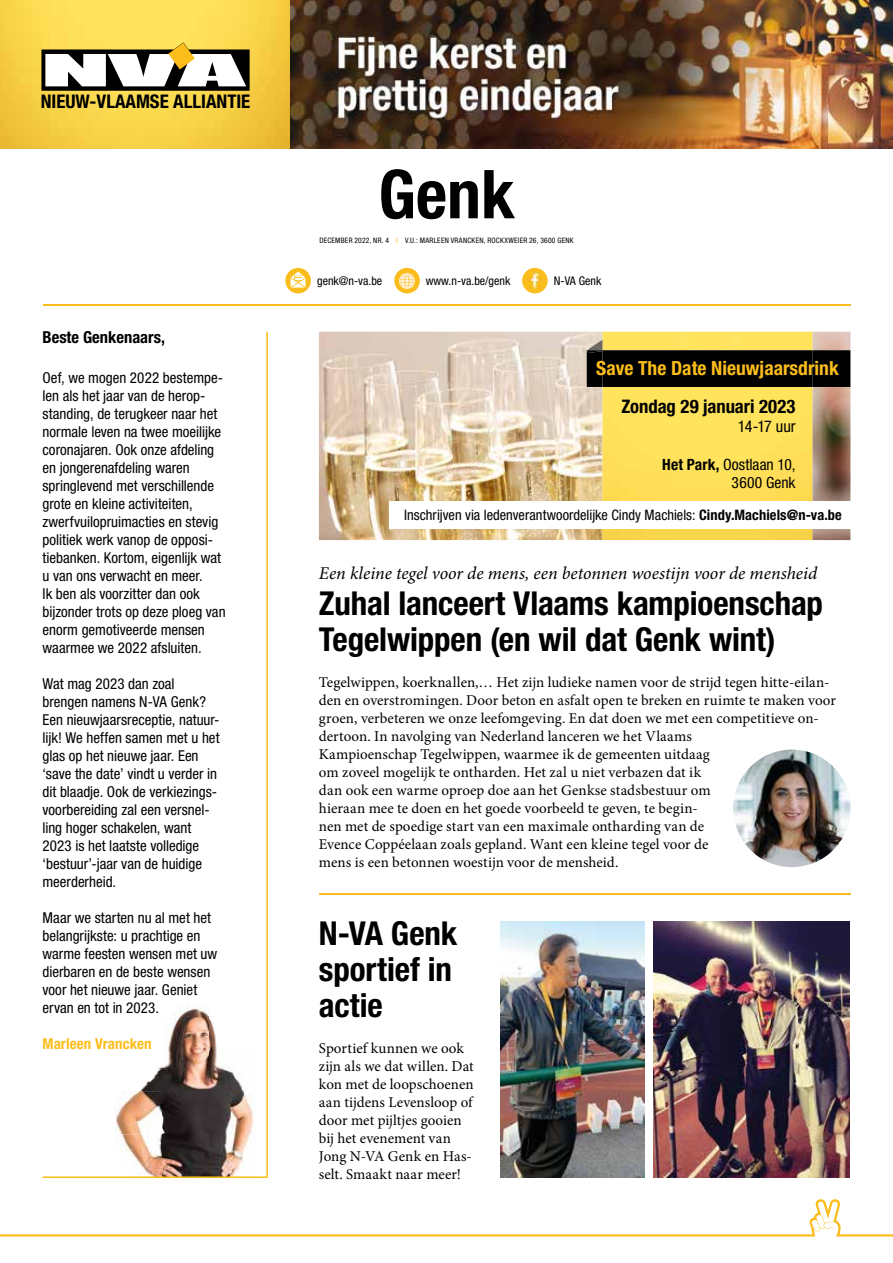
<style>
.page{position:relative;width:893px;height:1263px;background:#fff}
.page>*{position:absolute;margin:0;border:0;box-sizing:border-box;transform-origin:0 0}
.t1{font:700 condensed 67.5px "Helvetica Neue LT Std";color:#000}
.t2{font:700 condensed 33px/36px "Helvetica Neue LT Std";letter-spacing:-.005em;color:#000}
.t3{font:700 condensed 19.5px "Helvetica Neue LT Std";color:#fbbd1b}
.t4{font:700 condensed 18.9px "Helvetica Neue LT Std";color:#000}
.t5{font:700 condensed 18.75px "Helvetica Neue LT Std";letter-spacing:-.005em;color:#000}
.t6{font:italic 18px "Minion Pro";color:#000}
.t7{font:700 condensed 16.5px "Helvetica Neue LT Std";color:#000}
.t8{font:condensed 16.2px "Helvetica Neue LT Std";letter-spacing:-.03em;color:#000}
.t9{font:condensed 15.6px/18.8px "Helvetica Neue LT Std";letter-spacing:.005em;color:#000;text-align:right}
.t10{font:condensed 15px/18px "Helvetica Neue LT Std";color:#000}
.t11{font:15px/18px "Minion Pro";color:#000}
.t12{font:700 condensed 15px "Helvetica Neue LT Std";letter-spacing:.005em;color:#fbbd1b}
.t13{font:condensed 14.4px "Helvetica Neue LT Std";color:#000}
.t14{font:condensed 12px "Helvetica Neue LT Std";color:#000}
.t15{font:condensed 7.5px "Helvetica Neue LT Std";letter-spacing:.035em;color:#000}
.s1{color:#fbbd1b}
.s2{font-weight:700}
</style>
<div class="page">
<hr style="left:319px;top:893px;width:532px;height:2px;background:#fbbd1b">
<img style="left:289px;top:0;width:604px;height:149px">
<svg style="left:43px;top:332px;width:225px;height:846px"></svg>
<img style="left:500px;top:921px;width:145px;height:257px">
<img style="left:653px;top:921px;width:197px;height:257px">
<img style="left:733px;top:749px;width:117px;height:118px;border-radius:59px">
<img style="left:319px;top:332px;width:531px;height:208px">
<img style="left:602px;top:332px;width:210px;height:208px">
<div style="left:587px;top:350px;width:263px;height:37px;background:#000"></div>
<div style="left:602px;top:350px;width:210px;height:37px;background:#000"></div>
<img style="left:587px;top:340px;width:15px;height:13px">
<div style="left:389px;top:501px;width:461px;height:28px;background:#fff"></div>
<hr style="left:43px;top:305px;width:807px;height:1px;background:#fbbd1b">
<div style="left:394px;top:268px;width:26px;height:25px;background:#fbbd1b;border-radius:50%"></div>
<img style="left:398px;top:271px;width:18px;height:18px">
<div style="left:285px;top:268px;width:26px;height:25px;background:#fbbd1b;border-radius:50%"></div>
<svg style="left:291px;top:272px;width:15px;height:16px"></svg>
<div style="left:522px;top:268px;width:26px;height:25px;background:#fbbd1b;border-radius:50%"></div>
<img style="left:529px;top:273px;width:12px;height:16px">
<svg style="left:0;top:0;width:289px;height:149px"></svg>
<svg style="left:41px;top:42px;width:209px;height:49px"></svg>
<svg style="left:0;top:1199px;width:893px;height:37px"></svg>
<p class="t4" style="left:41px;top:90px;width:211px">NIEUW-VLAAMSE ALLIANTIE</p>
<p class="t7" style="left:43px;top:328px;width:124px">Beste Genkenaars,</p>
<p class="t10" style="left:43px;top:368px;width:185px">Oef, we mogen 2022 bestempe&shy;len als het jaar van de herop&shy;standing, de terugkeer naar het normale leven na twee moeilijke coronajaren. Ook onze afdeling en jongerenafdeling waren springlevend met verschillende grote en kleine activiteiten, zwerfvuilopruimacties en stevig politiek werk vanop de opposi&shy;tiebanken. Kortom, eigenlijk wat u van ons verwacht en meer.<br>Ik ben als voorzitter dan ook bijzonder trots op deze ploeg van enorm gemotiveerde mensen waarmee we 2022 afsluiten.</p>
<p class="t10" style="left:43px;top:674px;width:179px">Wat mag 2023 dan zoal brengen namens N-VA Genk?<br>Een nieuwjaarsreceptie, natuur&shy;lijk! We heffen samen met u het glas op het nieuwe jaar. Een ‘save the date’ vindt u verder in dit blaadje. Ook de verkiezings&shy;voorbereiding zal een versnel&shy;ling hoger schakelen, want<br>2023 is het laatste volledige ‘bestuur’-jaar van de huidige meerderheid.</p>
<p class="t10" style="left:43px;top:908px;width:176px">Maar we starten nu al met het belangrijkste: u prachtige en warme feesten wensen met uw dierbaren en de beste wensen voor het nieuwe jaar. Geniet ervan en tot in 2023.</p>
<p class="t12" style="left:43px;top:1034px;width:111px">Marleen Vrancken</p>
<h1 class="t1" style="left:378px;top:153px;width:138px">Genk</h1>
<p class="t15" style="left:319px;top:236px;width:256px">DECEMBER 2022, NR. 4 <span class="s1">I</span> V.U.: MARLEEN VRANCKEN, ROCKXWEIER 26, 3600 GENK</p>
<p class="t14" style="left:317px;top:274px;width:67px">genk@n-va.be</p>
<p class="t14" style="left:426px;top:274px;width:86px">www.n-va.be/genk</p>
<p class="t14" style="left:554px;top:274px;width:49px">N-VA Genk</p>
<h3 class="t3" style="left:596px;top:356px;width:244px">Save The Date Nieuwjaarsdrink</h3>
<p class="t5" style="left:621px;top:395px;width:176px">Zondag 29 januari 2023</p>
<p class="t8" style="left:738px;top:417px;width:59px">14-17 uur</p>
<p class="t9" style="left:662px;top:455px;width:135px"><span class="s2">Het Park,</span> Oostlaan 10,<br>3600 Genk</p>
<p class="t13" style="left:404px;top:507px;width:439px">Inschrijven via ledenverantwoordelijke Cindy Machiels: <span class="s2">Cindy.Machiels@n-va.be</span></p>
<p class="t6" style="left:319px;top:561px;width:500px">Een kleine tegel voor de mens, een betonnen woestijn voor de mensheid</p>
<h2 class="t2" style="left:319px;top:585px;width:506px">Zuhal lanceert Vlaams kampioenschap<br>Tegelwippen (en wil dat Genk wint)</h2>
<p class="t11" style="left:319px;top:673px;width:518px">Tegelwippen, koerknallen,… Het zijn ludieke namen voor de strijd tegen hitte-eilan&shy;den en overstromingen. Door beton en asfalt open te breken en ruimte te maken voor groen, verbeteren we onze leefomgeving. En dat doen we met een competitieve on&shy;dertoon. In navolging van Nederland lanceren we het Vlaams<br>Kampioenschap Tegelwippen, waarmee ik de gemeenten uitdaag<br>om zoveel mogelijk te ontharden. Het zal u niet verbazen dat ik<br>dan ook een warme oproep doe aan het Genkse stadsbestuur om<br>hieraan mee te doen en het goede voorbeeld te geven, te begin-<br>nen met de spoedige start van een maximale ontharding van de<br>Evence Coppéelaan zoals gepland. Want een kleine tegel voor de<br>mens is een betonnen woestijn voor de mensheid.</p>
<h2 class="t2" style="left:319px;top:914px;width:140px">N-VA Genk sportief in actie</h2>
<p class="t11" style="left:319px;top:1039px;width:156px">Sportief kunnen we ook zijn als we dat willen. Dat kon met de loopschoenen aan tijdens Levensloop of door met pijltjes gooien bij het evenement van<br>Jong N-VA Genk en Has&shy;selt. Smaakt naar meer!</p>
</div>
